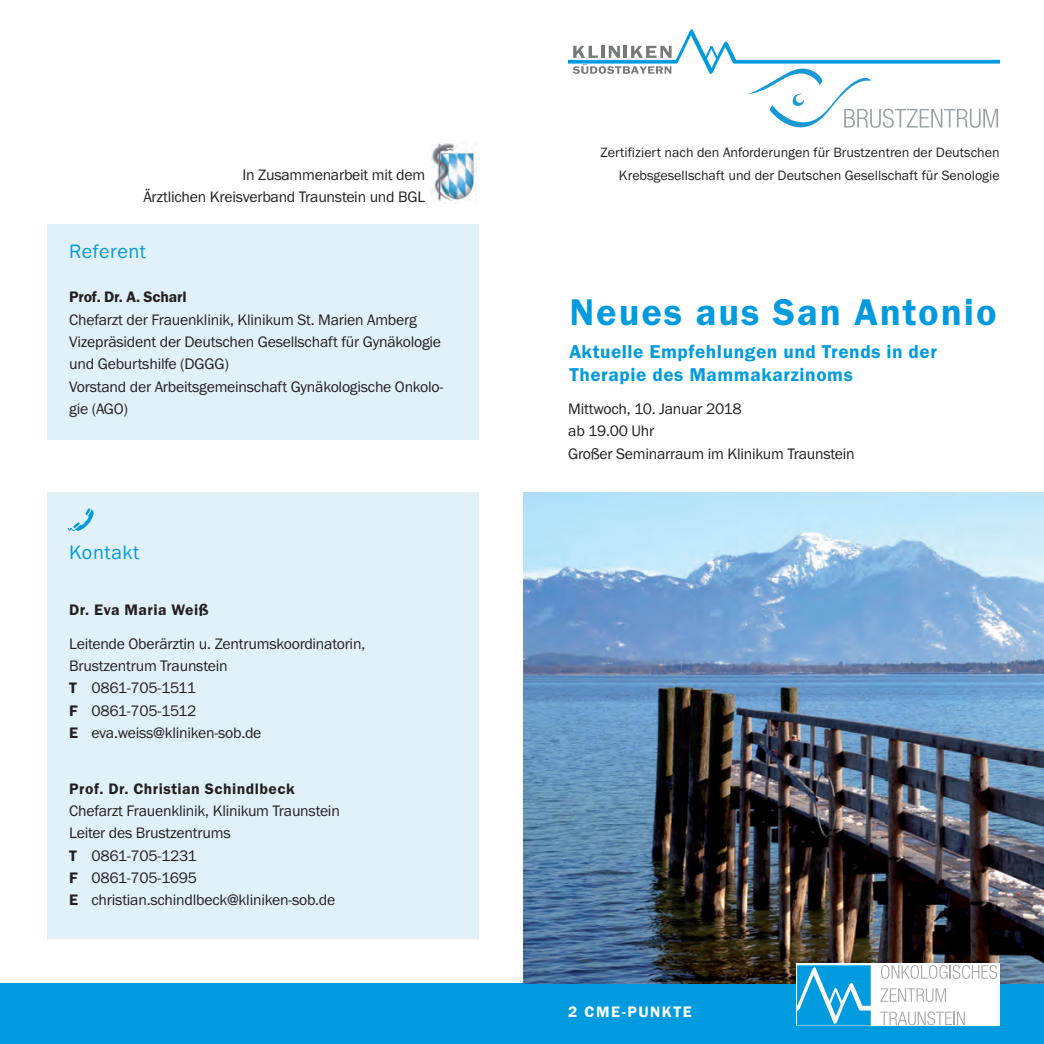
<style>
.page{position:relative;width:1044px;height:1044px;background:#fff}
.page>*{position:absolute;margin:0;border:0;box-sizing:border-box;transform-origin:0 0}
.t1{font:600 38.5px "Franklin Gothic";letter-spacing:.05em;color:#009bde}
.t2{font:20.12px "Franklin Gothic";letter-spacing:.03em;color:#009bde}
.t3{font:600 19.25px/22.4px "Franklin Gothic";letter-spacing:.03em;color:#009bde}
.t4{font:15.75px/22.4px "Franklin Gothic";letter-spacing:-.015em;color:#231f20}
.t5{font:600 15.75px "Franklin Gothic";letter-spacing:.03em;color:#231f20}
.t6{font:600 15.75px "Franklin Gothic";letter-spacing:-.015em;color:#231f20}
.t7{font:600 15.75px "Franklin Gothic";letter-spacing:.1em;color:#fff}
.t8{font:14px/22.4px "Franklin Gothic";color:#231f20;text-align:right}
.s1{font-weight:600}
</style>
<div class="page">
<div style="left:0;top:983px;width:1044px;height:61px;background:#009bde"></div>
<div style="left:47px;top:492px;width:431px;height:446px;background:#e1f1fa"></div>
<img style="left:523px;top:492px;width:520px;height:491px">
<svg style="left:68px;top:508px;width:26px;height:23px"></svg>
<div style="left:47px;top:224px;width:431px;height:216px;background:#e1f1fa"></div>
<svg style="left:568px;top:29px;width:431px;height:99px"></svg>
<img style="left:432px;top:142px;width:45px;height:61px">
<div style="left:796px;top:963px;width:203px;height:63px;background:#fff"></div>
<svg style="left:881px;top:965px;width:116px;height:13px"></svg>
<svg style="left:880px;top:988px;width:66px;height:14px"></svg>
<svg style="left:880px;top:1011px;width:84px;height:14px"></svg>
<svg style="left:797px;top:965px;width:73px;height:60px;background:#2cace3"></svg>
<p class="t4" style="left:143px;top:163px;width:283px;text-align:right">In Zusammenarbeit mit dem<br>Ärztlichen Kreisverband Traunstein und BGL</p>
<p class="t2" style="left:69px;top:239px;width:78px">Referent</p>
<p class="t6" style="left:69px;top:288px;width:119px">Prof. Dr. A. Scharl</p>
<p class="t4" style="left:69px;top:308px;width:376px">Chefarzt der Frauenklinik, Klinikum St. Marien Amberg Vizepräsident der Deutschen Gesellschaft für Gynäkologie und Geburtshilfe (DGGG)<br>Vorstand der Arbeitsgemeinschaft Gynäkologische Onkolo&shy;gie (AGO)</p>
<p class="t2" style="left:69px;top:540px;width:72px">Kontakt</p>
<p class="t5" style="left:69px;top:600px;width:141px">Dr. Eva Maria Weiß</p>
<p class="t4" style="left:69px;top:632px;width:297px">Leitende Oberärztin u. Zentrumskoordinatorin,<br>Brustzentrum Traunstein<br><span class="s1">T</span> 0861-705-1511<br><span class="s1">F</span> 0861-705-1512<br><span class="s1">E</span> eva.weiss@kliniken-sob.de</p>
<p class="t5" style="left:69px;top:779px;width:227px">Prof. Dr. Christian Schindlbeck</p>
<p class="t4" style="left:69px;top:799px;width:272px">Chefarzt Frauenklinik, Klinikum Traunstein<br>Leiter des Brustzentrums<br><span class="s1">T</span> 0861-705-1231<br><span class="s1">F</span> 0861-705-1695<br><span class="s1">E</span> christian.schindlbeck@kliniken-sob.de</p>
<p class="t8" style="left:600px;top:141px;width:400px">Zertifiziert nach den Anforderungen für Brustzentren der Deutschen<br>Krebsgesellschaft und der Deutschen Gesellschaft für Senologie</p>
<h1 class="t1" style="left:569px;top:289px;width:429px">Neues aus San Antonio</h1>
<p class="t3" style="left:569px;top:340px;width:369px">Aktuelle Empfehlungen und Trends in der<br>Therapie des Mammakarzinoms</p>
<p class="t4" style="left:568px;top:397px;width:288px">Mittwoch, 10. Januar 2018<br>ab 19.00 Uhr<br>Großer Seminarraum im Klinikum Traunstein</p>
<p class="t7" style="left:568px;top:1002px;width:125px">2 CME-PUNKTE</p>
</div>
